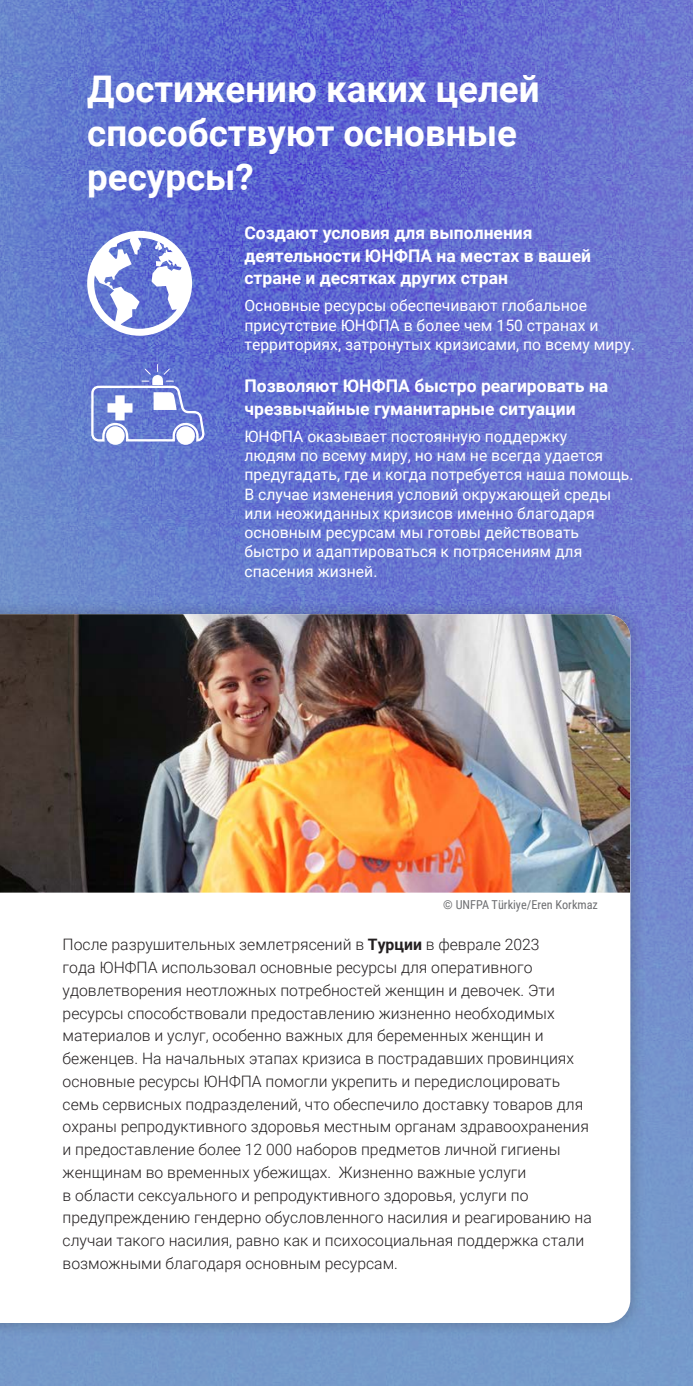
<style>
.page{position:relative;width:693px;height:1386px;background:#fff}
.page>*{position:absolute;margin:0;border:0;box-sizing:border-box;transform-origin:0 0}
.t1{font:700 36.75px/44.1px "Roboto";color:#fff}
.s3{font:700 17.5px/22.8px "Roboto";color:#fff}
.t2{font:300 15.75px/22.8px "Roboto";color:#231f20}
.text_white{font:15.75px/19.2px "Roboto";color:#fff}
.photocred{font:12.25px "Roboto Condensed";color:#6d6e71}
.s1{font-weight:700}
</style>
<div class="page">
<img style="left:0;top:0;width:693px;height:1386px">
<svg style="left:87px;top:231px;width:105px;height:105px"></svg>
<svg style="left:90px;top:364px;width:114px;height:111px;background:#7d8fd7"></svg>
<div style="left:0;top:599px;width:646px;height:739px;background:#231f20;opacity:.3"></div>
<svg style="left:0;top:893px;width:630px;height:430px"></svg>
<img style="left:0;top:614px;width:630px;height:279px">
<p class="t1" style="left:87px;top:65px;width:454px">Достижению каких целей способствуют основные ресурсы?</p>
<p class="s3" style="left:244px;top:221px;width:348px">Создают условия для выполнения деятельности ЮНФПА на местах в вашей стране и десятках других стран</p>
<p class="text_white" style="left:244px;top:296px;width:392px">Основные ресурсы обеспечивают глобальное присутствие ЮНФПА в более чем 150 странах и территориях, затронутых кризисами, по всему миру.</p>
<p class="s3" style="left:244px;top:374px;width:365px">Позволяют ЮНФПА быстро реагировать на чрезвычайные гуманитарные ситуации</p>
<p class="text_white" style="left:244px;top:426px;width:391px">ЮНФПА оказывает постоянную поддержку<br>людям по всему миру, но нам не всегда удается предугадать, где и когда потребуется наша помощь.<br>В случае изменения условий окружающей среды или неожиданных кризисов именно благодаря основным ресурсам мы готовы действовать быстро и адаптироваться к потрясениям для спасения жизней.</p>
<p class="photocred" style="left:443px;top:896px;width:156px">© UNFPA Türkiye/Eren Korkmaz</p>
<p class="t2" style="left:63px;top:933px;width:531px">После разрушительных землетрясений в <span class="s1">Турции</span> в феврале 2023<br>года ЮНФПА использовал основные ресурсы для оперативного удовлетворения неотложных потребностей женщин и девочек. Эти ресурсы способствовали предоставлению жизненно необходимых материалов и услуг, особенно важных для беременных женщин и беженцев. На начальных этапах кризиса в пострадавших провинциях основные ресурсы ЮНФПА помогли укрепить и передислоцировать семь сервисных подразделений, что обеспечило доставку товаров для охраны репродуктивного здоровья местным органам здравоохранения и предоставление более 12 000 наборов предметов личной гигиены женщинам во временных убежищах. Жизненно важные услуги<br>в области сексуального и репродуктивного здоровья, услуги по предупреждению гендерно обусловленного насилия и реагированию на случаи такого насилия, равно как и психосоциальная поддержка стали возможными благодаря основным ресурсам.</p>
</div>
